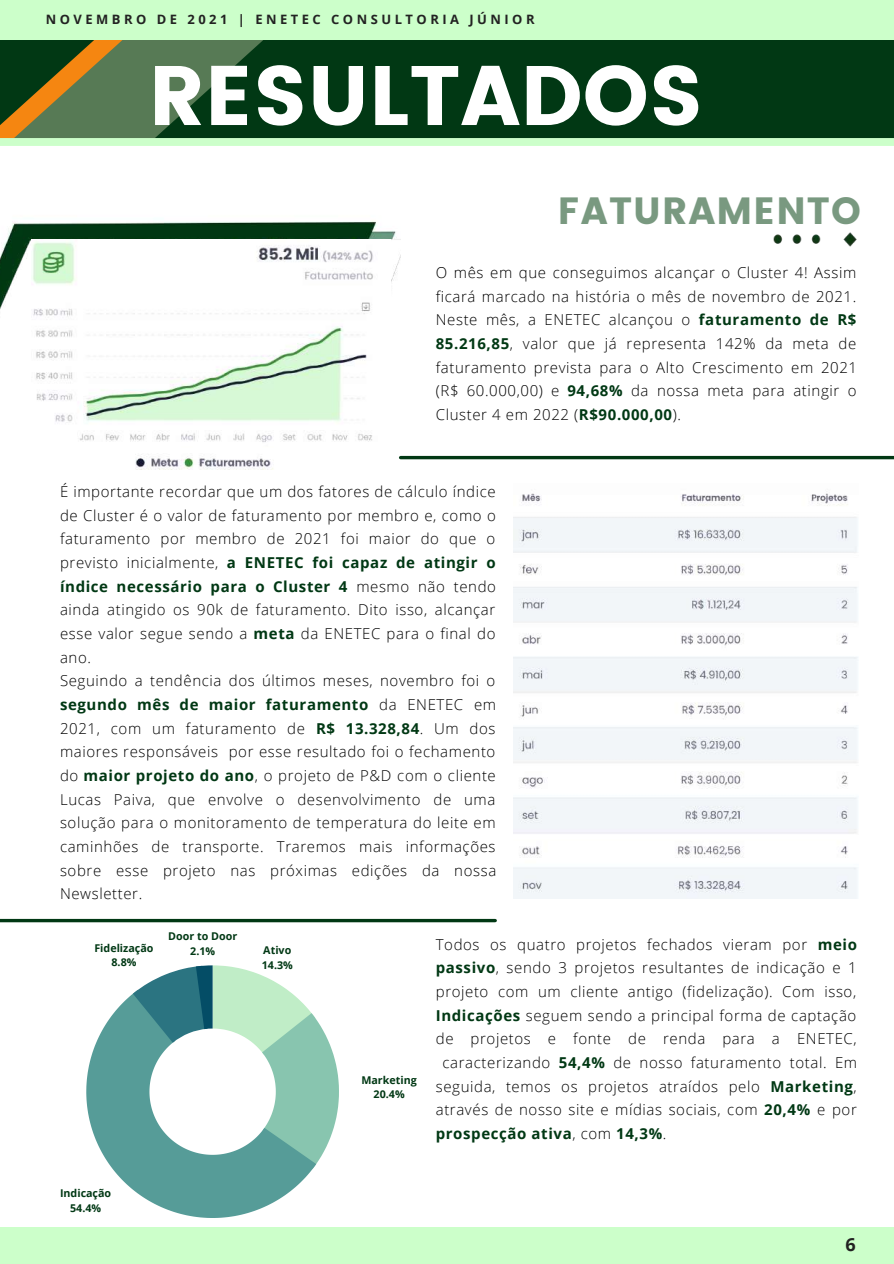
<style>
.page{position:relative;width:894px;height:1264px;background:#fff}
.page>*{position:absolute;margin:0;border:0;box-sizing:border-box;transform-origin:0 0}
.t1{font:84px "Poppins";color:#fff}
.t2{font:37.8px "Poppins";letter-spacing:.03em;color:#799980}
.t3{font:700 18px "Open Sans";color:#222}
.t4{font:300 15px/23.7px "Open Sans";letter-spacing:.04em;color:#000;text-align:justify}
.t5{font:700 15px "Open Sans";letter-spacing:.04em;color:#013814}
.t6{font:700 12.9px "Open Sans";letter-spacing:.27em;color:#222}
.t7{font:700 10.65px/14.9px "Open Sans";color:#013814;text-align:center}
.s1{font-weight:700;color:#013814}
.s2{font-weight:300;color:#000}
</style>
<div class="page">
<div style="left:0;top:1226px;width:893px;height:37px;background:#ccffca"></div>
<div style="left:0;top:39px;width:893px;height:103px;background:#013814"></div>
<svg style="left:0;top:39px;width:264px;height:99px"></svg>
<div style="left:0;top:0;width:893px;height:39px;background:#ccffca"></div>
<svg style="left:86px;top:993px;width:227px;height:224px;fill:#569c98"></svg>
<svg style="left:133px;top:965px;width:206px;height:204px"></svg>
<img style="left:0;top:221px;width:400px;height:238px">
<img style="left:773px;top:233px;width:84px;height:13px">
<hr style="left:400px;top:456px;width:493px;height:3px;background:#013814">
<svg style="left:0;top:918px;width:495px;height:4px;background:#3a6549"></svg>
<div style="left:0;top:138px;width:893px;height:8px;background:#ccffca"></div>
<img style="left:32px;top:239px;width:358px;height:230px">
<img style="left:513px;top:493px;width:344px;height:405px">
<p class="t6" style="left:46px;top:10px;width:490px">NOVEMBRO DE 2021 | ENETEC CONSULTORIA JÚNIOR</p>
<h1 class="t1" style="left:149px;top:47px;width:556px">RESULTADOS</h1>
<h2 class="t2" style="left:558px;top:189px;width:304px">FATURAMENTO</h2>
<p class="t4" style="left:435px;top:260px;width:423px">O mês em que conseguimos alcançar o Cluster 4! Assim ficará marcado na história o mês de novembro de 2021.<br>Neste mês, a ENETEC alcançou o <span class="s1">faturamento de R$ 85.216,85</span>, valor que já representa 142% da meta de faturamento prevista para o Alto Crescimento em 2021 (R$ 60.000,00) e <span class="s1">94,68%</span> da nossa meta para atingir o Cluster 4 em 2022 (<span class="s1">R$90.000,00</span>).</p>
<p class="t4" style="left:60px;top:479px;width:437px;text-align:left">É importante recordar que um dos fatores de cálculo índice de Cluster é o valor de faturamento por membro e, como o faturamento por membro de 2021 foi maior do que o previsto inicialmente, <span class="s1">a ENETEC foi capaz de atingir o índice necessário para o Cluster 4</span> mesmo não tendo ainda atingido os 90k de faturamento. Dito isso, alcançar esse valor segue sendo a <span class="s1">meta</span> da ENETEC para o final do ano.<br>Seguindo a tendência dos últimos meses, novembro foi o <span class="s1">segundo mês de maior faturamento</span> da ENETEC em 2021, com um faturamento de <span class="s1">R$ 13.328,84</span>. Um dos maiores responsáveis por esse resultado foi o fechamento do <span class="s1">maior projeto do ano</span>, o projeto de P&amp;D com o cliente Lucas Paiva, que envolve o desenvolvimento de uma solução para o monitoramento de temperatura do leite em caminhões de transporte. Traremos mais informações sobre esse projeto nas próximas edições da nossa Newsletter.</p>
<p class="t4" style="left:435px;top:932px;width:422px">Todos os quatro projetos fechados vieram por <span class="s1">meio</span></p>
<p class="t4" style="left:435px;top:955px;width:422px"><span class="s1">passivo</span>, sendo 3 projetos resultantes de indicação e 1</p>
<p class="t4" style="left:435px;top:979px;width:422px">projeto com um cliente antigo (fidelização). Com isso,</p>
<p class="t4" style="left:435px;top:1003px;width:422px"><span class="s1">Indicações</span> seguem sendo a principal forma de captação</p>
<p class="t4" style="left:435px;top:1026px;width:422px">de projetos e fonte de renda para a ENETEC,</p>
<p class="t4" style="left:442px;top:1050px;width:416px">caracterizando <span class="s1">54,4%</span> de nosso faturamento total. Em</p>
<p class="t4" style="left:435px;top:1074px;width:422px">seguida, temos os projetos atraídos pelo <span class="s1">Marketing</span>,</p>
<p class="t4" style="left:435px;top:1097px;width:422px">através de nosso site e mídias sociais, com <span class="s1">20,4%</span> e por</p>
<p class="t5" style="left:435px;top:1122px;width:232px">prospecção ativa<span class="s2">, com</span> 14,3%<span class="s2">.</span></p>
<p class="t7" style="left:168px;top:928px;width:70px">Door to Door<br>2.1%</p>
<p class="t7" style="left:94px;top:940px;width:61px">Fidelização<br>8.8%</p>
<p class="t7" style="left:262px;top:942px;width:33px;text-align:left">Ativo<br>14.3%</p>
<p class="t7" style="left:361px;top:1071px;width:57px">Marketing<br>20.4%</p>
<p class="t7" style="left:60px;top:1185px;width:53px">Indicação<br>54.4%</p>
<p class="t3" style="left:845px;top:1232px;width:12px">6</p>
</div>
